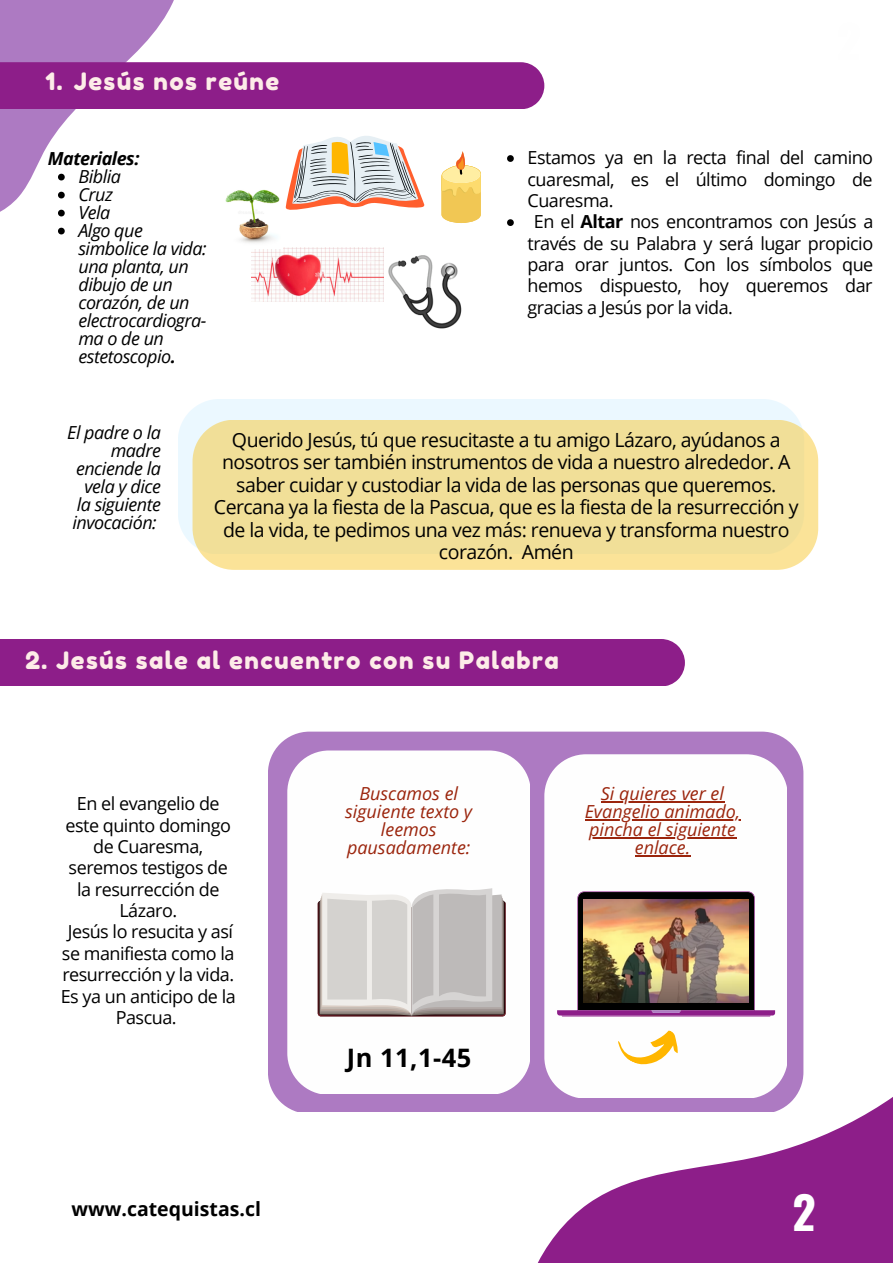
<style>
.page{position:relative;width:893px;height:1264px;background:#fff}
.page>*{position:absolute;margin:0;border:0;box-sizing:border-box;transform-origin:0 0}
.t1{font:700 45.3px "Oswald";color:#fff}
.t2{font:700 25.5px "Open Sans";color:#000}
.t3{font:24px "Fredoka One";letter-spacing:.06em;color:#fdece8}
.t4{font:19.5px/22.5px "Open Sans";letter-spacing:-.025em;color:#010101;text-align:center}
.t5{font:700 19.5px "Open Sans";color:#000}
.t6{font:18px/21.3px "Open Sans";letter-spacing:-.025em;color:#000;text-align:center}
.t7{font:italic 18px/18px "Open Sans";letter-spacing:-.025em;color:#000}
.t8{font:italic 18px/18px "Open Sans";color:#9b250d;text-align:center}
.t9{font:italic 700 18px "Open Sans";letter-spacing:-.025em;color:#000}
.s1{font-weight:700}
</style>
<div class="page">
<svg style="left:0;top:0;width:215px;height:235px"></svg>
<div style="left:0;top:62px;width:544px;height:46px;background:#8d1e89"></div>
<div style="left:0;top:639px;width:684px;height:46px;background:#8d1e89"></div>
<svg style="left:538px;top:841px;width:354px;height:421px"></svg>
<div style="left:268px;top:731px;width:535px;height:381px;background:#ad7ac2"></div>
<svg style="left:287px;top:750px;width:243px;height:343px"></svg>
<svg style="left:544px;top:754px;width:243px;height:343px"></svg>
<svg style="left:318px;top:887px;width:187px;height:129px;background:#c9c5c3"></svg>
<div style="left:178px;top:399px;width:620px;height:145px;background:#ebf8ff"></div>
<svg style="left:192px;top:420px;width:626px;height:150px;background:#f2df99"></svg>
<img style="left:388px;top:255px;width:74px;height:74px">
<img style="left:251px;top:247px;width:133px;height:54px">
<img style="left:225px;top:189px;width:58px;height:59px">
<svg style="left:285px;top:136px;width:140px;height:74px"></svg>
<svg style="left:441px;top:151px;width:40px;height:72px"></svg>
<img style="left:557px;top:891px;width:218px;height:186px">
<svg style="left:507px;top:155px;width:6px;height:7px"></svg>
<svg style="left:507px;top:219px;width:6px;height:7px"></svg>
<svg style="left:58px;top:174px;width:7px;height:6px"></svg>
<svg style="left:58px;top:192px;width:7px;height:6px"></svg>
<svg style="left:58px;top:210px;width:7px;height:6px"></svg>
<svg style="left:58px;top:228px;width:7px;height:6px"></svg>
<hr style="left:601px;top:801px;width:123px;height:1px;background:#9b250d">
<hr style="left:584px;top:819px;width:156px;height:1px;background:#9b250d">
<hr style="left:589px;top:837px;width:147px;height:1px;background:#9b250d">
<hr style="left:634px;top:855px;width:56px;height:1px;background:#9b250d">
<h3 class="t3" style="left:46px;top:67px;width:235px">1. Jesús nos reúne</h3>
<p class="t9" style="left:48px;top:145px;width:93px">Materiales:</p>
<p class="t7" style="left:78px;top:167px;width:130px">Biblia<br>Cruz<br>Vela<br>Algo que simbolice la vida: una planta, un dibujo de un corazón, de un electrocardiogra&shy;ma o de un estetoscopio<span class="s1">.</span></p>
<p class="t6" style="left:527px;top:146px;width:347px">Estamos ya en la recta final del camino</p>
<p class="t6" style="left:527px;top:168px;width:346px">cuaresmal, es el último domingo de</p>
<p class="t6" style="left:527px;top:189px;width:88px">Cuaresma.</p>
<p class="t6" style="left:534px;top:211px;width:341px">En el <span class="s1">Altar</span> nos encontramos con Jesús a</p>
<p class="t6" style="left:527px;top:232px;width:347px">través de su Palabra y será lugar propicio</p>
<p class="t6" style="left:527px;top:253px;width:347px">para orar juntos. Con los símbolos que</p>
<p class="t6" style="left:527px;top:275px;width:346px">hemos dispuesto, hoy queremos dar</p>
<p class="t6" style="left:527px;top:296px;width:207px">gracias a Jesús por la vida.</p>
<p class="t7" style="left:67px;top:422px;width:95px;text-align:right">El padre o la madre enciende la vela y dice la siguiente invocación:</p>
<p class="t4" style="left:214px;top:428px;width:586px">Querido Jesús, tú que resucitaste a tu amigo Lázaro, ayúdanos a nosotros ser también instrumentos de vida a nuestro alrededor. A saber cuidar y custodiar la vida de las personas que queremos.<br>Cercana ya la fiesta de la Pascua, que es la fiesta de la resurrección y de la vida, te pedimos una vez más: renueva y transforma nuestro corazón. Amén</p>
<h3 class="t3" style="left:26px;top:645px;width:535px">2. Jesús sale al encuentro con su Palabra</h3>
<p class="t6" style="left:61px;top:792px;width:176px">En el evangelio de este quinto domingo de Cuaresma, seremos testigos de la resurrección de<br>Lázaro.<br>Jesús lo resucita y así se manifiesta como la resurrección y la vida.<br>Es ya un anticipo de la<br>Pascua.</p>
<p class="t8" style="left:345px;top:783px;width:128px">Buscamos el siguiente texto y leemos pausadamente:</p>
<h2 class="t2" style="left:347px;top:1039px;width:126px">Jn 11,1-45</h2>
<p class="t8" style="left:584px;top:783px;width:157px">Si quieres ver el<br>Evangelio animado, pincha el siguiente enlace.</p>
<p class="t5" style="left:71px;top:1195px;width:191px">www.catequistas.cl</p>
<h1 class="t1" style="left:792px;top:1176px;width:25px">2</h1>
</div>
